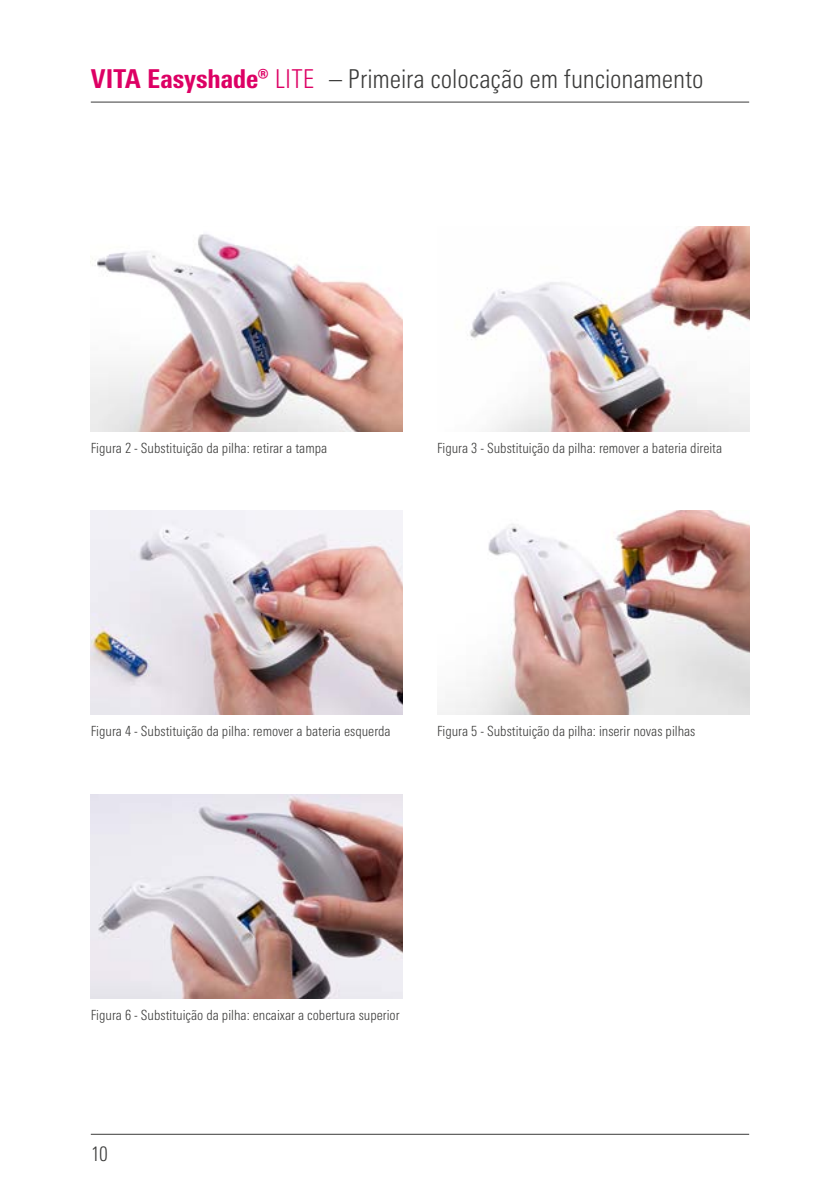
<style>
.page{position:relative;width:840px;height:1191px;background:#fff}
.page>*{position:absolute;margin:0;border:0;box-sizing:border-box;transform-origin:0 0}
.t1{font:300 condensed 26px "Univers Next Pro";letter-spacing:-.005em;color:#3b3b3a}
.t2{font:800 condensed 26px "Univers Next Pro";color:#dd0064}
.t3{font:300 condensed 20px "Univers Next Pro";color:#3b3b3a}
.t4{font:300 condensed 14px "Univers Next Pro";color:#3b3b3a}
.s1{font-weight:300}
</style>
<div class="page">
<hr style="left:91px;top:102px;width:657px;height:1px;background:#3b3b3a">
<hr style="left:91px;top:1134px;width:657px;height:1px;background:#3b3b3a">
<img style="left:91px;top:234px;width:312px;height:197px">
<img style="left:91px;top:794px;width:312px;height:204px">
<img style="left:470px;top:227px;width:278px;height:204px">
<img style="left:91px;top:510px;width:312px;height:204px">
<img style="left:437px;top:510px;width:311px;height:204px">
<h1 class="t2" style="left:91px;top:63px;width:225px">VITA Easyshade® <span class="s1">LITE</span></h1>
<h1 class="t1" style="left:329px;top:63px;width:376px">– Primeira colocação em funcionamento</h1>
<p class="t4" style="left:91px;top:440px;width:238px">Figura 2 - Substituição da pilha: retirar a tampa</p>
<p class="t4" style="left:437px;top:440px;width:286px">Figura 3 - Substituição da pilha: remover a bateria direita</p>
<p class="t4" style="left:91px;top:723px;width:301px">Figura 4 - Substituição da pilha: remover a bateria esquerda</p>
<p class="t4" style="left:437px;top:723px;width:260px">Figura 5 - Substituição da pilha: inserir novas pilhas</p>
<p class="t4" style="left:91px;top:1007px;width:310px">Figura 6 - Substituição da pilha: encaixar a cobertura superior</p>
<h2 class="t3" style="left:91px;top:1142px;width:19px">10</h2>
</div>
